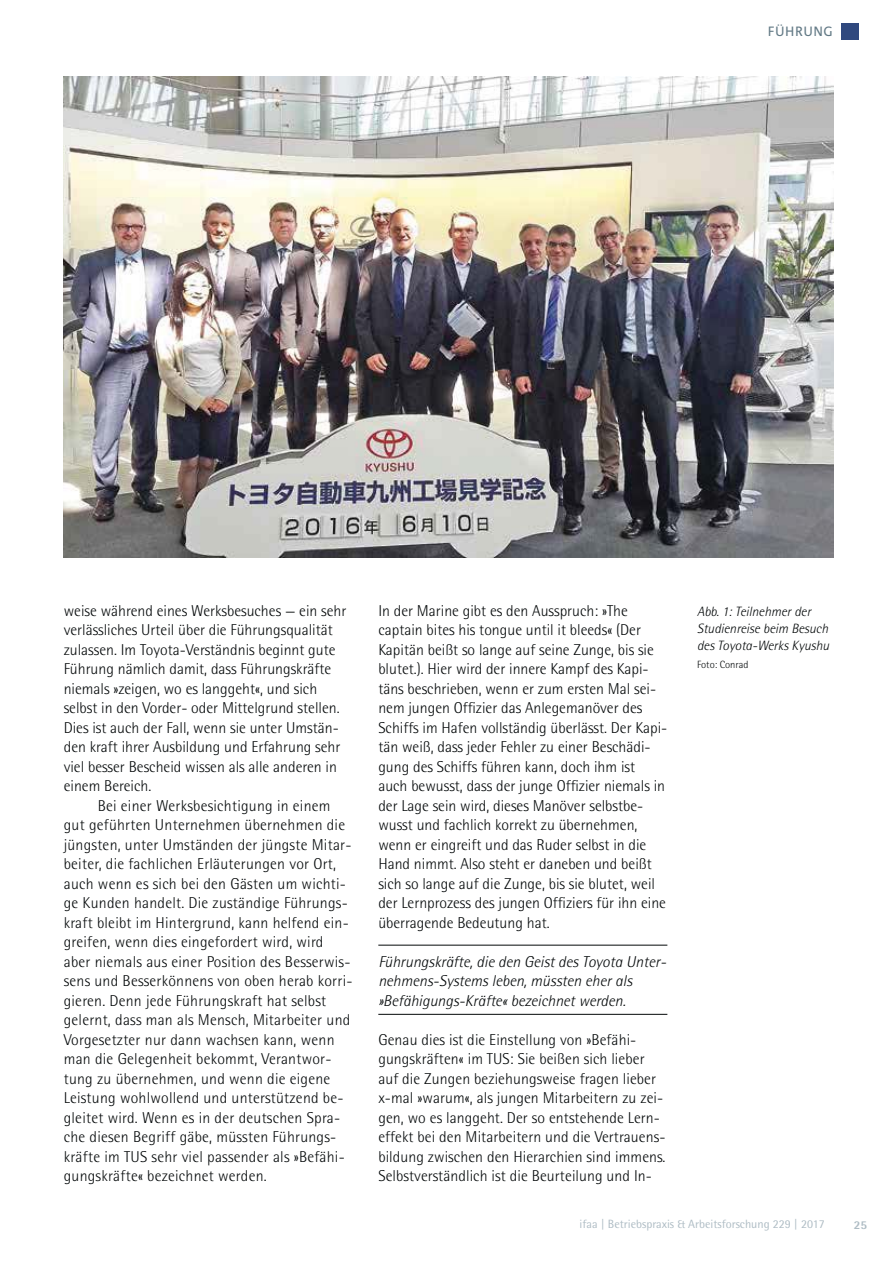
<style>
.page{position:relative;width:893px;height:1263px;background:#fff}
.page>*{position:absolute;margin:0;border:0;box-sizing:border-box;transform-origin:0 0}
.t1{font:300 15.75px/19.5px "Rotis Semi Sans";letter-spacing:.005em;color:#040809}
.t2{font:italic 300 15.75px/19.5px "Rotis Semi Sans";color:#040809}
.t3{font:italic 300 13.5px/17.2px "Rotis Semi Sans";color:#040809}
.t4{font:13.5px "Corpid C1";letter-spacing:.03em;color:#637a86}
.t5{font:12px "Rotis Semi Sans";color:#aebcc4}
.t6{font:800 12px "Rotis Semi Sans";color:#aebcc4}
.t7{font:300 10.5px "Rotis Semi Sans";color:#040809}
</style>
<div class="page">
<div style="left:842px;top:23px;width:17px;height:17px;background:#2f487e"></div>
<img style="left:64px;top:77px;width:769px;height:480px">
<hr style="left:378px;top:945px;width:289px;height:1px;background:#040809">
<hr style="left:378px;top:1014px;width:289px;height:1px;background:#040809">
<p class="t4" style="left:768px;top:26px;width:66px">FÜHRUNG</p>
<p class="t1" style="left:64px;top:602px;width:284px">weise während eines Werksbesuches — ein sehr verlässliches Urteil über die Führungsqualität zulassen. Im Toyota-Verständnis beginnt gute Führung nämlich damit, dass Führungskräfte niemals »zeigen, wo es langgeht«, und sich selbst in den Vorder- oder Mittelgrund stellen.<br>Dies ist auch der Fall, wenn sie unter Umstän&shy;den kraft ihrer Ausbildung und Erfahrung sehr viel besser Bescheid wissen als alle anderen in einem Bereich.</p>
<p class="t1" style="left:64px;top:797px;width:290px;text-indent:34px">Bei einer Werksbesichtigung in einem gut geführten Unternehmen übernehmen die jüngsten, unter Umständen der jüngste Mitar&shy;beiter, die fachlichen Erläuterungen vor Ort, auch wenn es sich bei den Gästen um wichti&shy;ge Kunden handelt. Die zuständige Führungs&shy;kraft bleibt im Hintergrund, kann helfend ein&shy;greifen, wenn dies eingefordert wird, wird aber niemals aus einer Position des Besserwis&shy;sens und Besserkönnens von oben herab korri&shy;gieren. Denn jede Führungskraft hat selbst gelernt, dass man als Mensch, Mitarbeiter und Vorgesetzter nur dann wachsen kann, wenn man die Gelegenheit bekommt, Verantwor&shy;tung zu übernehmen, und wenn die eigene Leistung wohlwollend und unterstützend be&shy;gleitet wird. Wenn es in der deutschen Spra&shy;che diesen Begriff gäbe, müssten Führungs&shy;kräfte im TUS sehr viel passender als »Befähi&shy;gungskräfte« bezeichnet werden.</p>
<p class="t1" style="left:378px;top:602px;width:290px">In der Marine gibt es den Ausspruch: »The captain bites his tongue until it bleeds« (Der Kapitän beißt so lange auf seine Zunge, bis sie blutet.). Hier wird der innere Kampf des Kapi&shy;täns beschrieben, wenn er zum ersten Mal sei&shy;nem jungen Offizier das Anlegemanöver des Schiffs im Hafen vollständig überlässt. Der Kapi&shy;tän weiß, dass jeder Fehler zu einer Beschädi&shy;gung des Schiffs führen kann, doch ihm ist auch bewusst, dass der junge Offizier niemals in der Lage sein wird, dieses Manöver selbstbe&shy;wusst und fachlich korrekt zu übernehmen, wenn er eingreift und das Ruder selbst in die Hand nimmt. Also steht er daneben und beißt sich so lange auf die Zunge, bis sie blutet, weil der Lernprozess des jungen Offiziers für ihn eine überragende Bedeutung hat.</p>
<p class="t2" style="left:378px;top:953px;width:289px">Führungskräfte, die den Geist des Toyota Unter&shy;nehmens-Systems leben, müssten eher als »Befähigungs-Kräfte« bezeichnet werden.</p>
<p class="t1" style="left:378px;top:1031px;width:289px">Genau dies ist die Einstellung von »Befähi&shy;gungskräften« im TUS: Sie beißen sich lieber auf die Zungen beziehungsweise fragen lieber x-mal »warum«, als jungen Mitarbeitern zu zei&shy;gen, wo es langgeht. Der so entstehende Lern&shy;effekt bei den Mitarbeitern und die Vertrauens&shy;bildung zwischen den Hierarchien sind immens.<br>Selbstverständlich ist die Beurteilung und In-</p>
<p class="t3" style="left:697px;top:604px;width:134px">Abb. 1: Teilnehmer der<br>Studienreise beim Besuch des Toyota-Werks Kyushu</p>
<p class="t7" style="left:697px;top:661px;width:53px">Foto: Conrad</p>
<p class="t5" style="left:579px;top:1220px;width:247px">ifaa | Betriebspraxis &amp; Arbeitsforschung 229 | 2017</p>
<p class="t6" style="left:854px;top:1220px;width:15px">25</p>
</div>
